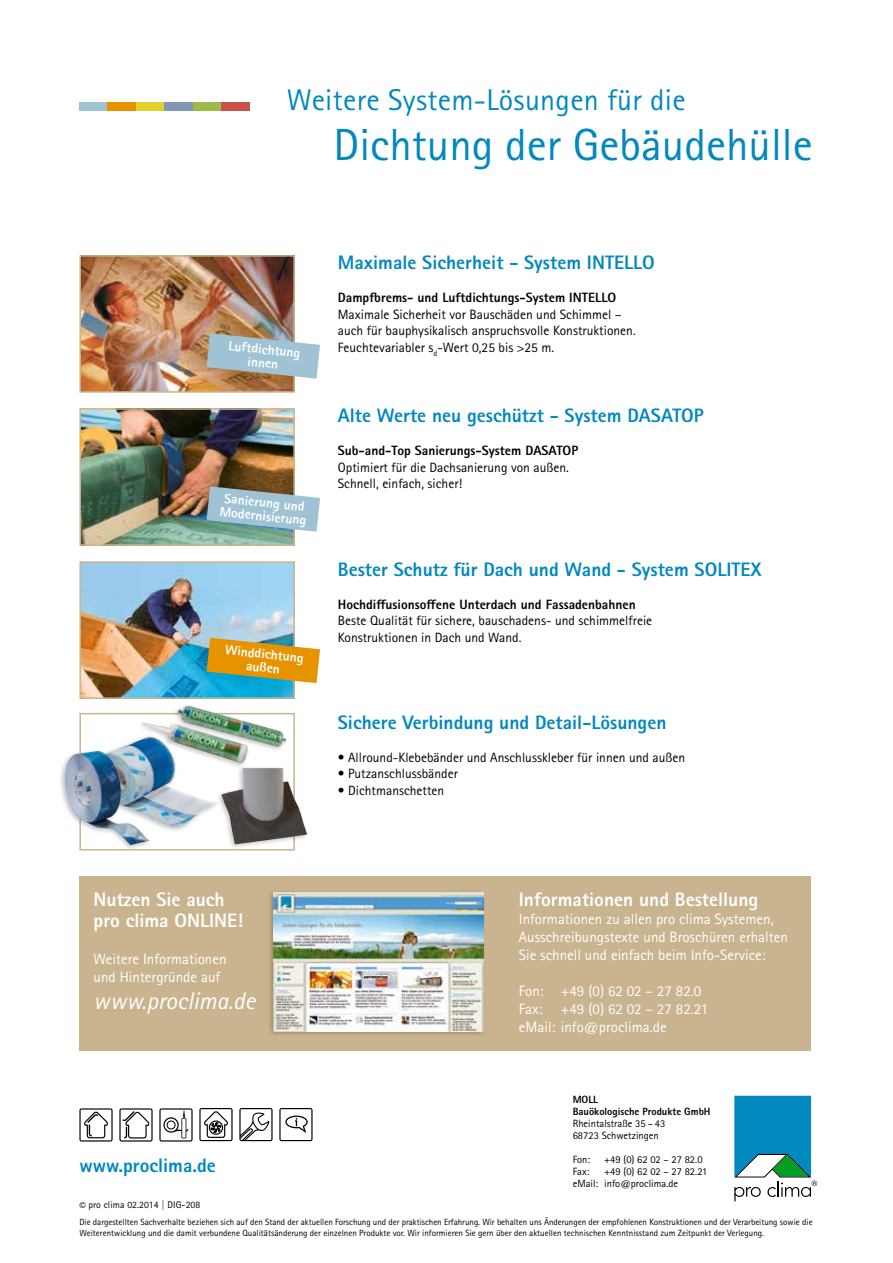
<style>
.page{position:relative;width:893px;height:1263px;background:#fff}
.page>*{position:absolute;margin:0;border:0;box-sizing:border-box;transform-origin:0 0}
.t1{font:45px "Rotis Sans Serif Pro";color:#0088bf}
.t2{font:30px "Rotis Sans Serif Pro";letter-spacing:.01em;color:#0088bf}
.t3{font:italic 24px "Rotis Sans Serif Pro";color:#fff}
.t4{font:800 19.5px "Rotis Sans Serif Pro";color:#0088bf}
.t5{font:800 19.5px/21px "Rotis Sans Serif Pro";color:#fff}
.t6{font:15px/18px "Rotis Sans Serif Pro";color:#fff}
.t7{font:13.5px/16.5px "Rotis Sans Serif Pro";color:#000}
.t8{font:800 13.5px "Rotis Sans Serif Pro";color:#000}
.t9{font:800 13.5px/13.5px "Rotis Sans Serif Pro";color:#fff;text-align:center}
.t10{font:10.5px/12px "Rotis Sans Serif Pro";color:#000}
.t11{font:800 10.5px/12px "Rotis Sans Serif Pro";color:#000}
.t12{font:9.75px "Rotis Sans Serif Pro";letter-spacing:.01em;color:#000}
.t13{font:9px/11.2px "Rotis Sans Serif Pro";letter-spacing:-.005em;color:#000}
.s1{font-size:12.75px}
</style>
<div class="page">
<img style="left:82px;top:258px;width:210px;height:132px">
<div style="left:79px;top:255px;width:216px;height:138px;border:2px solid #cab48f"></div>
<img style="left:82px;top:564px;width:210px;height:132px">
<div style="left:79px;top:561px;width:216px;height:138px;border:2px solid #cab48f"></div>
<div style="left:79px;top:713px;width:216px;height:137px;border:2px solid #cab48f"></div>
<img style="left:82px;top:411px;width:210px;height:132px">
<div style="left:79px;top:408px;width:216px;height:138px;border:2px solid #cab48f"></div>
<div style="left:79px;top:876px;width:732px;height:174px;background:#cab48f"></div>
<div style="left:267px;top:889px;width:220px;height:148px;background:#000;opacity:.25"></div>
<img style="left:274px;top:892px;width:209px;height:139px">
<div style="left:91px;top:734px;width:130px;height:99px;background:#000;opacity:.25"></div>
<img style="left:97px;top:737px;width:118px;height:90px">
<div style="left:59px;top:748px;width:94px;height:103px;background:#000;opacity:.25"></div>
<img style="left:65px;top:751px;width:85px;height:94px">
<svg style="left:207px;top:333px;width:113px;height:46px;background:#a7b8bd"></svg>
<svg style="left:207px;top:486px;width:113px;height:46px;background:#99b7bf"></svg>
<svg style="left:207px;top:638px;width:113px;height:45px;background:#c39d37"></svg>
<div style="left:79px;top:102px;width:29px;height:9px;background:#9fc3d5"></div>
<div style="left:108px;top:102px;width:28px;height:9px;background:#e79300"></div>
<div style="left:136px;top:102px;width:28px;height:9px;background:#e0d42a"></div>
<div style="left:164px;top:102px;width:29px;height:9px;background:#8197b5"></div>
<div style="left:193px;top:102px;width:28px;height:9px;background:#9ebb4a"></div>
<div style="left:221px;top:102px;width:29px;height:9px;background:#c8524a"></div>
<svg style="left:734px;top:1096px;width:83px;height:105px"></svg>
<div style="left:137px;top:720px;width:114px;height:49px;background:#fff"></div>
<img style="left:142px;top:723px;width:30px;height:15px">
<div style="left:134px;top:738px;width:120px;height:32px;background:#000;opacity:.1"></div>
<div style="left:172px;top:703px;width:117px;height:50px;background:#000;opacity:.25"></div>
<img style="left:178px;top:706px;width:108px;height:41px">
<svg style="left:239px;top:1108px;width:34px;height:33px"></svg>
<svg style="left:119px;top:1108px;width:34px;height:33px"></svg>
<svg style="left:159px;top:1108px;width:34px;height:33px"></svg>
<svg style="left:199px;top:1108px;width:34px;height:33px"></svg>
<svg style="left:279px;top:1108px;width:34px;height:33px"></svg>
<svg style="left:79px;top:1108px;width:34px;height:33px"></svg>
<div style="left:215px;top:765px;width:95px;height:85px;background:#000;opacity:.25"></div>
<img style="left:221px;top:768px;width:86px;height:76px">
<h2 class="t2" style="left:287px;top:83px;width:400px">Weitere System-Lösungen für die</h2>
<h1 class="t1" style="left:334px;top:118px;width:481px">Dichtung der Gebäudehülle</h1>
<p class="t9" style="left:229px;top:339px;width:74px;rotate:6deg">Luftdichtung innen</p>
<p class="t9" style="left:222px;top:491px;width:88px;text-align:left;rotate:6deg">Sanierung und<br>Modernisierung</p>
<p class="t9" style="left:226px;top:643px;width:80px;rotate:6deg">Winddichtung außen</p>
<h3 class="t4" style="left:338px;top:250px;width:318px">Maximale Sicherheit - System INTELLO</h3>
<p class="t8" style="left:338px;top:289px;width:280px">Dampfbrems- und Luftdichtungs-System INTELLO</p>
<p class="t7" style="left:338px;top:306px;width:299px">Maximale Sicherheit vor Bauschäden und Schimmel – auch für bauphysikalisch anspruchsvolle Konstruktionen.<br>Feuchtevariabler s<sub>d</sub>-Wert 0,25 bis &gt;25 m.</p>
<h3 class="t4" style="left:338px;top:403px;width:367px">Alte Werte neu geschützt - System DASATOP</h3>
<p class="t8" style="left:338px;top:442px;width:242px">Sub-and-Top Sanierungs-System DASATOP</p>
<p class="t7" style="left:338px;top:459px;width:233px">Optimiert für die Dachsanierung von außen.<br>Schnell, einfach, sicher!</p>
<h3 class="t4" style="left:338px;top:556px;width:425px">Bester Schutz für Dach und Wand - System SOLITEX</h3>
<p class="t8" style="left:338px;top:595px;width:299px">Hochdiffusionsoffene Unterdach und Fassadenbahnen</p>
<p class="t7" style="left:338px;top:612px;width:316px">Beste Qualität für sichere, bauschadens- und schimmelfreie<br>Konstruktionen in Dach und Wand.</p>
<h3 class="t4" style="left:338px;top:710px;width:330px">Sichere Verbindung und Detail-Lösungen</h3>
<p class="t7" style="left:338px;top:749px;width:349px">• Allround-Klebebänder und Anschlusskleber für innen und außen</p>
<p class="t7" style="left:338px;top:765px;width:122px">• Putzanschlussbänder</p>
<p class="t7" style="left:338px;top:782px;width:108px">• Dichtmanschetten</p>
<h3 class="t5" style="left:94px;top:888px;width:151px">Nutzen Sie auch pro clima ONLINE!</h3>
<p class="t6" style="left:94px;top:950px;width:135px">Weitere Informationen und Hintergründe auf</p>
<h3 class="t3" style="left:94px;top:987px;width:163px">www.proclima.de</h3>
<h3 class="t5" style="left:519px;top:888px;width:241px">Informationen und Bestellung</h3>
<p class="t6" style="left:519px;top:910px;width:271px">Informationen zu allen pro clima Systemen,<br>Ausschreibungstexte und Broschüren erhalten<br>Sie schnell und einfach beim Info-Service:</p>
<p class="t6" style="left:519px;top:982px;width:191px">Fon: +49 (0) 62 02 – 27 82.0<br>Fax: +49 (0) 62 02 – 27 82.21 eMail: info@proclima.de</p>
<p class="t11" style="left:573px;top:1093px;width:139px">MOLL<br>Bauökologische Produkte GmbH</p>
<p class="t10" style="left:573px;top:1117px;width:94px">Rheintalstraße 35 – 43<br>68723 Schwetzingen</p>
<p class="t10" style="left:573px;top:1153px;width:19px">Fon:</p>
<p class="t10" style="left:604px;top:1153px;width:100px">+49 (0) 62 02 – 27 82.0</p>
<p class="t10" style="left:573px;top:1165px;width:18px">Fax:</p>
<h3 class="t4" style="left:79px;top:1152px;width:138px">www.proclima.de</h3>
<p class="t10" style="left:573px;top:1165px;width:136px;text-indent:32px">+49 (0) 62 02 – 27 82.21 eMail: info@proclima.de</p>
<p class="t13" style="left:79px;top:1216px;width:735px">Die dargestellten Sachverhalte beziehen sich auf den Stand der aktuellen Forschung und der praktischen Erfahrung. Wir behalten uns Änderungen der empfohlenen Konstruktionen und der Verarbeitung sowie die<br>Weiterentwicklung und die damit verbundene Qualitätsänderung der einzelnen Produkte vor. Wir informieren Sie gern über den aktuellen technischen Kenntnisstand zum Zeitpunkt der Verlegung.</p>
<p class="t12" style="left:79px;top:1199px;width:123px"><span class="s1">©</span> pro clima 02.2014 | DIG-208</p>
</div>
